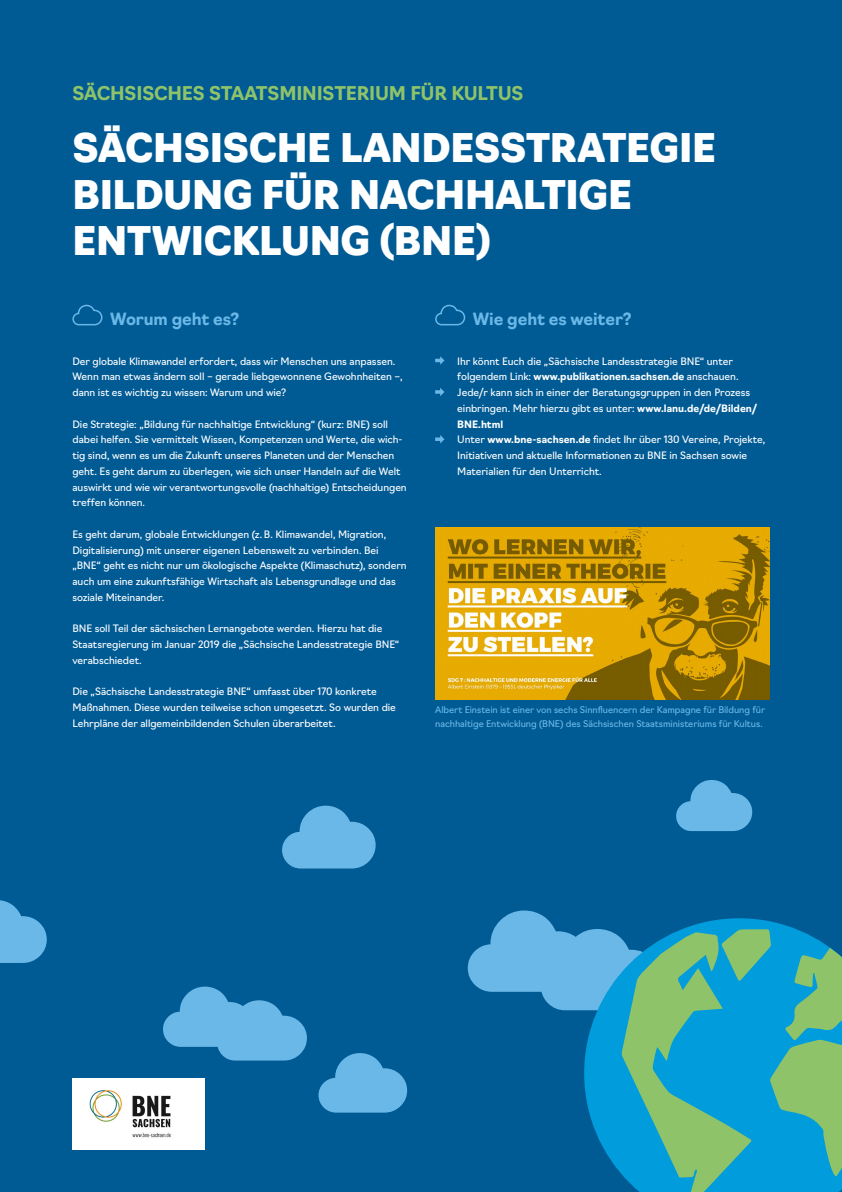
<style>
.page{position:relative;width:842px;height:1192px;background:#005b95}
.page>*{position:absolute;margin:0;border:0;box-sizing:border-box;transform-origin:0 0}
.t1{font:900 38.6px/46.3px "Navigo";letter-spacing:-.01em;color:#fff}
.t2{font:700 18.5px "Navigo";letter-spacing:-.01em;color:#8fc369}
.t3{font:700 16.5px "Navigo";letter-spacing:-.005em;color:#6ab8e7}
.t4{font:10px/15.8px "Navigo";letter-spacing:-.005em;color:#fff}
.t5{font:9px/13.9px "Navigo";letter-spacing:-.005em;color:#6ab8e7}
.s1{font-weight:700}
</style>
<div class="page">
<svg style="left:468px;top:910px;width:374px;height:282px"></svg>
<svg style="left:72px;top:304px;width:31px;height:22px"></svg>
<svg style="left:435px;top:304px;width:31px;height:22px"></svg>
<svg style="left:435px;top:356px;width:9px;height:9px"></svg>
<svg style="left:435px;top:388px;width:9px;height:8px"></svg>
<svg style="left:435px;top:435px;width:9px;height:8px"></svg>
<svg style="left:163px;top:987px;width:144px;height:74px"></svg>
<svg style="left:318px;top:1053px;width:89px;height:60px"></svg>
<svg style="left:676px;top:780px;width:76px;height:51px"></svg>
<svg style="left:0;top:900px;width:47px;height:63px"></svg>
<svg style="left:282px;top:806px;width:94px;height:63px"></svg>
<img style="left:72px;top:1079px;width:133px;height:70px">
<img style="left:435px;top:528px;width:334px;height:171px">
<h2 class="t2" style="left:72px;top:79px;width:453px">SÄCHSISCHES STAATSMINISTERIUM FÜR KULTUS</h2>
<h1 class="t1" style="left:72px;top:122px;width:645px">SÄCHSISCHE LANDESSTRATEGIE<br>BILDUNG FÜR NACHHALTIGE<br>ENTWICKLUNG (BNE)</h1>
<h3 class="t3" style="left:110px;top:306px;width:131px">Worum geht es?</h3>
<p class="t4" style="left:72px;top:352px;width:332px">Der globale Klimawandel erfordert, dass wir Menschen uns anpassen.<br>Wenn man etwas ändern soll – gerade liebgewonnene Gewohnheiten –, dann ist es wichtig zu wissen: Warum und wie?</p>
<p class="t4" style="left:72px;top:415px;width:336px">Die Strategie: „Bildung für nachhaltige Entwicklung“ (kurz: BNE) soll dabei helfen. Sie vermittelt Wissen, Kompetenzen und Werte, die wich&shy;tig sind, wenn es um die Zukunft unseres Planeten und der Menschen geht. Es geht darum zu überlegen, wie sich unser Handeln auf die Welt auswirkt und wie wir verantwortungsvolle (nachhaltige) Entscheidungen treffen können.</p>
<p class="t4" style="left:72px;top:525px;width:336px">Es geht darum, globale Entwicklungen (z. B. Klimawandel, Migration, Digitalisierung) mit unserer eigenen Lebenswelt zu verbinden. Bei „BNE“ geht es nicht nur um ökologische Aspekte (Klimaschutz), sondern auch um eine zukunftsfähige Wirtschaft als Lebensgrundlage und das soziale Miteinander.</p>
<p class="t4" style="left:72px;top:620px;width:328px">BNE soll Teil der sächsischen Lernangebote werden. Hierzu hat die<br>Staatsregierung im Januar 2019 die „Sächsische Landesstrategie BNE“ verabschiedet.</p>
<p class="t4" style="left:72px;top:683px;width:325px">Die „Sächsische Landesstrategie BNE“ umfasst über 170 konkrete<br>Maßnahmen. Diese wurden teilweise schon umgesetzt. So wurden die<br>Lehrpläne der allgemeinbildenden Schulen überarbeitet.</p>
<h3 class="t3" style="left:473px;top:306px;width:160px">Wie geht es weiter?</h3>
<p class="t4" style="left:457px;top:352px;width:309px">Ihr könnt Euch die „Sächsische Landesstrategie BNE“ unter folgendem Link: <span class="s1">www.publikationen.sachsen.de</span> anschauen.<br>Jede/r kann sich in einer der Beratungsgruppen in den Prozess einbringen. Mehr hierzu gibt es unter: <span class="s1">www.lanu.de/de/Bilden/ BNE.html<br></span>Unter <span class="s1">www.bne-sachsen.de</span> findet Ihr über 130 Vereine, Projekte, Initiativen und aktuelle Informationen zu BNE in Sachsen sowie Materialien für den Unterricht.</p>
<p class="t5" style="left:435px;top:702px;width:331px">Albert Einstein ist einer von sechs Sinnfluencern der Kampagne für Bildung für nachhaltige Entwicklung (BNE) des Sächsischen Staatsministeriums für Kultus.</p>
</div>
